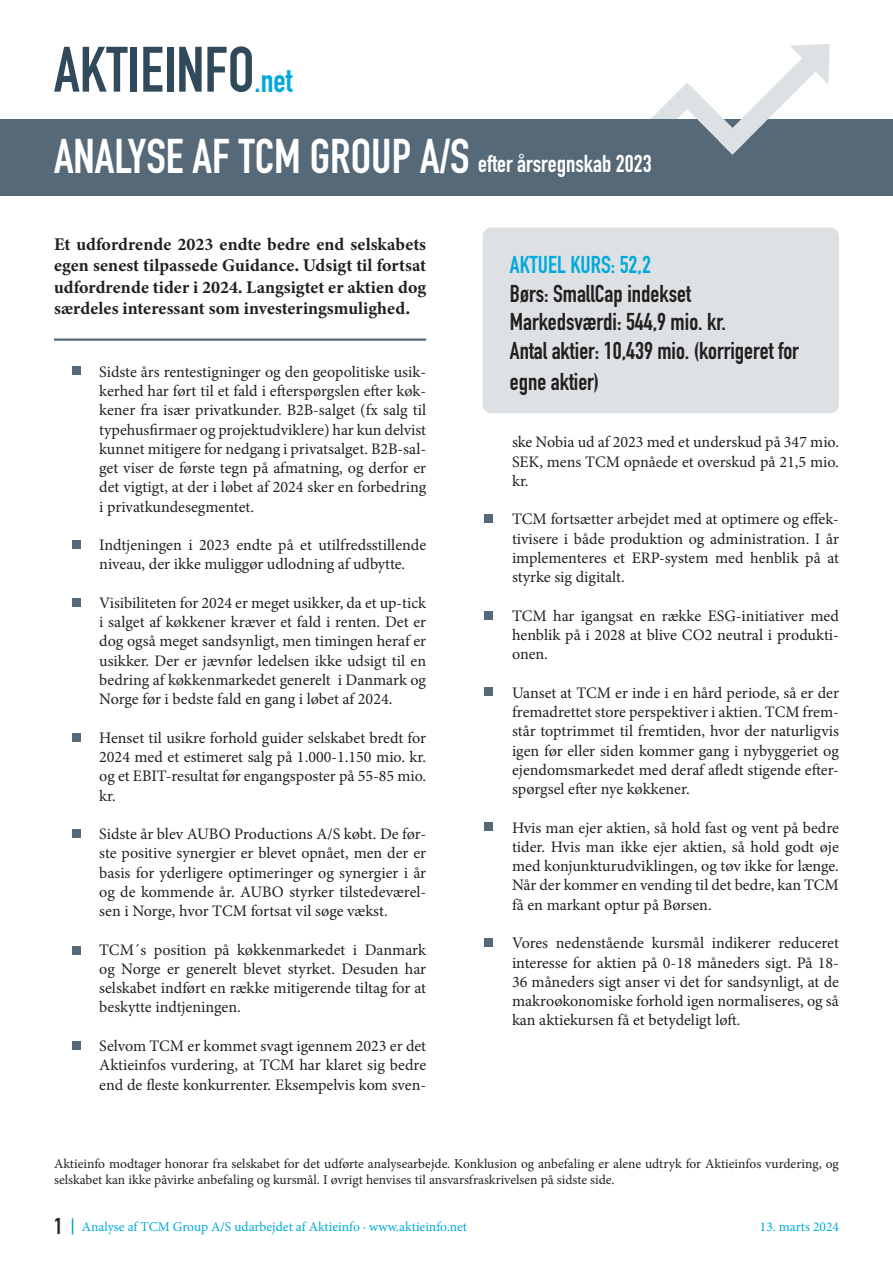
<style>
.page{position:relative;width:893px;height:1263px;background:#fff}
.page>*{position:absolute;margin:0;border:0;box-sizing:border-box;transform-origin:0 0}
.t1{font:700 63px "DIN Condensed";color:#304a5c}
.t2{font:700 48px "DIN Condensed";color:#fff}
.t3{font:700 24px/30.5px "DIN Condensed";color:#231f20}
.t4{font:700 24px "DIN Condensed";color:#fff}
.t5{font:700 24px "DIN Condensed";color:#00a9db}
.t6{font:700 22.5px "DIN Condensed";color:#231f20}
.t7{font:17.85px/21.5px "Minion Variable Concept";color:#231f20;text-align:justify}
.t8{font:16.05px/19.2px "Minion Pro";color:#231f20;text-align:justify}
.t9{font:13.5px/16.2px "Minion Pro";color:#231f20}
.t10{font:13.5px "Minion Pro";color:#00a9db}
.s1{font-size:33px;color:#00a9db}
</style>
<div class="page">
<div style="left:483px;top:227px;width:356px;height:186px;background:#dde1e4;border-radius:9px"></div>
<div style="left:0;top:119px;width:893px;height:77px;background:#556978"></div>
<hr style="left:54px;top:338px;width:372px;height:3px;background:#556978">
<svg style="left:651px;top:44px;width:179px;height:111px"></svg>
<div style="left:485px;top:514px;width:8px;height:9px;background:#556978"></div>
<div style="left:72px;top:366px;width:8px;height:9px;background:#556978"></div>
<div style="left:485px;top:611px;width:8px;height:8px;background:#556978"></div>
<svg style="left:72px;top:1218px;width:1px;height:16px"></svg>
<div style="left:72px;top:540px;width:8px;height:9px;background:#556978"></div>
<div style="left:485px;top:938px;width:8px;height:9px;background:#556978"></div>
<div style="left:72px;top:946px;width:8px;height:8px;background:#556978"></div>
<div style="left:72px;top:829px;width:8px;height:8px;background:#556978"></div>
<div style="left:72px;top:1041px;width:8px;height:9px;background:#556978"></div>
<div style="left:72px;top:598px;width:8px;height:8px;background:#556978"></div>
<div style="left:485px;top:823px;width:8px;height:8px;background:#556978"></div>
<div style="left:72px;top:733px;width:8px;height:9px;background:#556978"></div>
<div style="left:485px;top:687px;width:8px;height:9px;background:#556978"></div>
<p class="t1" style="left:54px;top:27px;width:240px">AKTIEINFO<span class="s1">.net</span></p>
<p class="t2" style="left:54px;top:124px;width:417px">ANALYSE AF TCM GROUP A/S</p>
<p class="t4" style="left:478px;top:148px;width:175px">efter årsregnskab 2023</p>
<p class="t7" style="left:54px;top:233px;width:374px">Et udfordrende 2023 endte bedre end selskabets egen senest tilpassede Guidance. Udsigt til fortsat udfordrende tider i 2024. Langsigtet er aktien dog særdeles interessant som investeringsmulighed.</p>
<p class="t8" style="left:99px;top:362px;width:328px">Sidste års rentestigninger og den geopolitiske usik&shy;kerhed har ført til et fald i efterspørgslen efter køk&shy;kener fra især privatkunder. B2B-salget (fx salg til typehusfirmaer og projektudviklere) har kun delvist kunnet mitigere for nedgang i privatsalget. B2B-sal&shy;get viser de første tegn på afmatning, og derfor er det vigtigt, at der i løbet af 2024 sker en forbedring i privatkundesegmentet.</p>
<p class="t8" style="left:99px;top:535px;width:328px">Indtjeningen i 2023 endte på et utilfredsstillende niveau, der ikke muliggør udlodning af udbytte.</p>
<p class="t8" style="left:99px;top:593px;width:329px">Visibiliteten for 2024 er meget usikker, da et up-tick i salget af køkkener kræver et fald i renten. Det er dog også meget sandsynligt, men timingen heraf er usikker. Der er jævnfør ledelsen ikke udsigt til en bedring af køkkenmarkedet generelt i Danmark og Norge før i bedste fald en gang i løbet af 2024.</p>
<p class="t8" style="left:99px;top:728px;width:328px">Henset til usikre forhold guider selskabet bredt for 2024 med et estimeret salg på 1.000-1.150 mio. kr. og et EBIT-resultat før engangsposter på 55-85 mio. kr.</p>
<p class="t8" style="left:99px;top:824px;width:328px">Sidste år blev AUBO Productions A/S købt. De før&shy;ste positive synergier er blevet opnået, men der er basis for yderligere optimeringer og synergier i år og de kommende år. AUBO styrker tilstedeværel&shy;sen i Norge, hvor TCM fortsat vil søge vækst.</p>
<p class="t8" style="left:99px;top:940px;width:328px">TCM´s position på køkkenmarkedet i Danmark og Norge er generelt blevet styrket. Desuden har selskabet indført en række mitigerende tiltag for at beskytte indtjeningen.</p>
<p class="t8" style="left:99px;top:1036px;width:328px">Selvom TCM er kommet svagt igennem 2023 er det Aktieinfos vurdering, at TCM har klaret sig bedre end de fleste konkurrenter. Eksempelvis kom sven-</p>
<p class="t5" style="left:510px;top:248px;width:142px">AKTUEL KURS: 52,2</p>
<p class="t3" style="left:510px;top:278px;width:182px">Børs: SmallCap indekset</p>
<p class="t3" style="left:510px;top:307px;width:217px">Markedsværdi: 544,9 mio. kr.</p>
<p class="t3" style="left:510px;top:335px;width:290px">Antal aktier: 10,439 mio. (korrigeret for egne aktier)</p>
<p class="t8" style="left:512px;top:433px;width:328px">ske Nobia ud af 2023 med et underskud på 347 mio.<br>SEK, mens TCM opnåede et overskud på 21,5 mio. kr.</p>
<p class="t8" style="left:512px;top:510px;width:328px">TCM fortsætter arbejdet med at optimere og effek&shy;tivisere i både produktion og administration. I år implementeres et ERP-system med henblik på at styrke sig digitalt.</p>
<p class="t8" style="left:512px;top:606px;width:328px">TCM har igangsat en række ESG-initiativer med henblik på i 2028 at blive CO2 neutral i produkti&shy;onen.</p>
<p class="t8" style="left:512px;top:683px;width:328px">Uanset at TCM er inde i en hård periode, så er der fremadrettet store perspektiver i aktien. TCM frem&shy;står toptrimmet til fremtiden, hvor der naturligvis igen før eller siden kommer gang i nybyggeriet og ejendomsmarkedet med deraf afledt stigende efter&shy;spørgsel efter nye køkkener.</p>
<p class="t8" style="left:512px;top:818px;width:328px">Hvis man ejer aktien, så hold fast og vent på bedre tider. Hvis man ikke ejer aktien, så hold godt øje med konjunkturudviklingen, og tøv ikke for længe.<br>Når der kommer en vending til det bedre, kan TCM få en markant optur på Børsen.</p>
<p class="t8" style="left:512px;top:934px;width:328px">Vores nedenstående kursmål indikerer reduceret interesse for aktien på 0-18 måneders sigt. På 18- 36 måneders sigt anser vi det for sandsynligt, at de makroøkonomiske forhold igen normaliseres, og så kan aktiekursen få et betydeligt løft.</p>
<p class="t9" style="left:54px;top:1156px;width:786px">Aktieinfo modtager honorar fra selskabet for det udførte analysearbejde. Konklusion og anbefaling er alene udtryk for Aktieinfos vurdering, og selskabet kan ikke påvirke anbefaling og kursmål. I øvrigt henvises til ansvarsfraskrivelsen på sidste side.</p>
<p class="t6" style="left:54px;top:1211px;width:10px">1</p>
<p class="t10" style="left:82px;top:1218px;width:387px">Analyse af TCM Group A/S udarbejdet af Aktieinfo ∙ www.aktieinfo.net</p>
<p class="t10" style="left:760px;top:1218px;width:81px">13. marts 2024</p>
</div>
